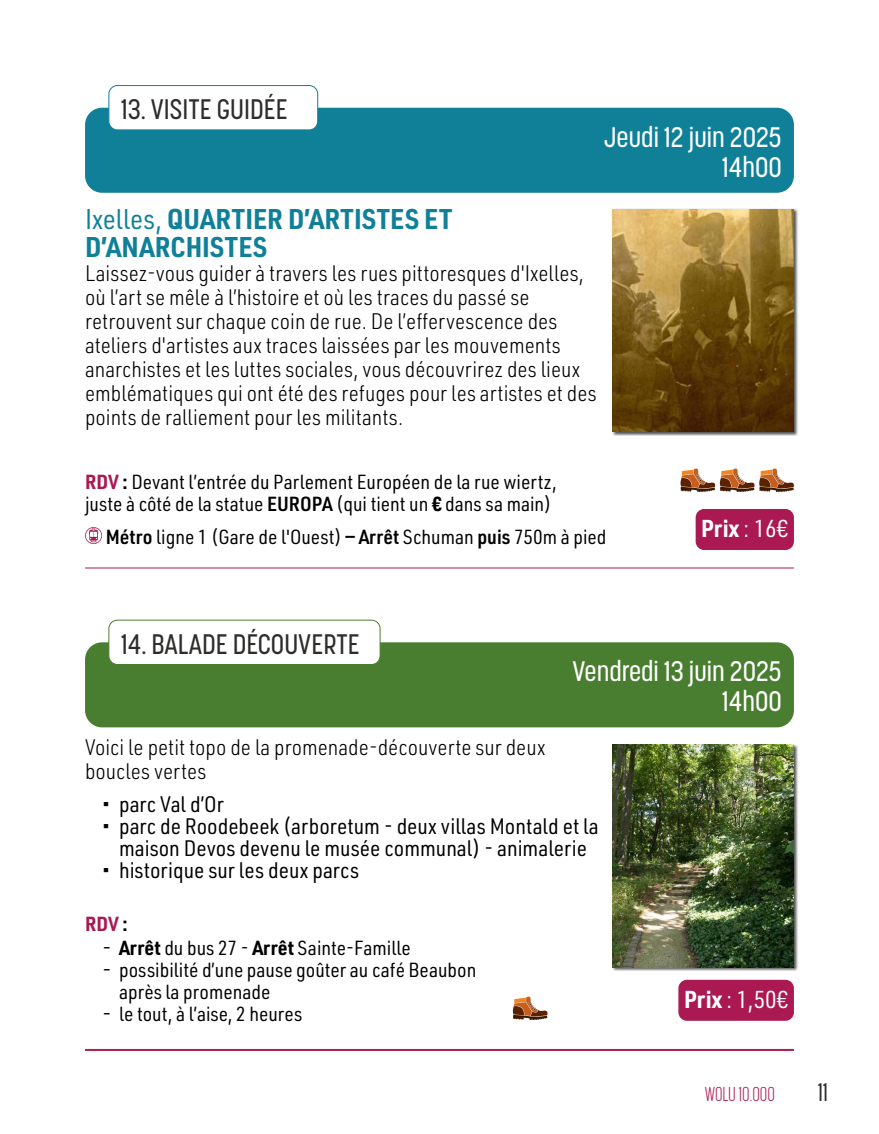
<style>
.page{position:relative;width:879px;height:1134px;background:#fff}
.page>*{position:absolute;margin:0;border:0;box-sizing:border-box;transform-origin:0 0}
.Date_-_heure{font:500 28px "Korolev Condensed";color:#fff}
.t1{font:700 28px/28px "URWDIN Semi Cond";letter-spacing:.01em;color:#108098}
.t2{font:500 28px "Korolev Condensed";color:#2e2d2c}
.t3{font:500 25.2px "Korolev Compressed";color:#2e2d2c}
.Prix{font:24px "URWDIN Semi Cond";color:#fff}
.Prix-2{font:700 24px "URWDIN Semi Cond";color:#fff}
.Texte_11{font:300 22px/24px "URWDIN Semi Cond";color:#000}
.t4{font:22px/22px "URWDIN Semi Cond";color:#000}
.RDV_-_Info{font:20px/22px "URWDIN Semi Cond";color:#000}
.t5{font:300 20px "Korolev Compressed";color:#aa1952}
.t6{font:700 20px "URWDIN Semi Cond";color:#aa1952}
.s1{font-weight:400}
.s2{font-weight:700;color:#aa1952}
.s3{font-weight:700}
.s4{font-weight:600}
.s5{color:#000}
.s6{font-family:"URWDIN"}
</style>
<div class="page">
<hr style="left:85px;top:1049px;width:709px;height:1px;background:#aa1952">
<div style="left:85px;top:108px;width:709px;height:85px;background:#108098;border-radius:17px"></div>
<div style="left:109px;top:86px;width:209px;height:44px;background:#fff;border-radius:9px"></div>
<div style="left:108px;top:85px;width:210px;height:45px;border:1px solid #108098;border-radius:9px"></div>
<svg style="left:85px;top:527px;width:17px;height:17px"></svg>
<hr style="left:85px;top:567px;width:709px;height:1px;background:#aa1952">
<div style="left:695px;top:509px;width:99px;height:41px;background:#aa1952;border-radius:9px"></div>
<hr style="left:85px;top:1050px;width:709px;height:1px;background:#aa1952">
<svg style="left:680px;top:468px;width:114px;height:24px"></svg>
<div style="left:85px;top:642px;width:709px;height:85px;background:#497e30;border-radius:17px"></div>
<div style="left:109px;top:620px;width:271px;height:44px;background:#fff;border-radius:9px"></div>
<div style="left:108px;top:620px;width:272px;height:45px;border:1px solid #497e30;border-radius:9px"></div>
<div style="left:678px;top:980px;width:116px;height:41px;background:#aa1952;border-radius:9px"></div>
<svg style="left:513px;top:996px;width:35px;height:24px"></svg>
<div style="left:612px;top:744px;width:186px;height:227px;background:#1d1d1b;opacity:.75"></div>
<img style="left:612px;top:744px;width:182px;height:223px">
<div style="left:612px;top:208px;width:186px;height:228px;background:#1d1d1b;opacity:.75"></div>
<img style="left:612px;top:209px;width:182px;height:223px">
<p class="t2" style="left:121px;top:93px;width:169px">13. VISITE GUIDÉE</p>
<p class="Date_-_heure" style="left:604px;top:120px;width:180px">Jeudi 12 juin 2025</p>
<p class="Date_-_heure" style="left:722px;top:150px;width:62px">14h00</p>
<p class="t1" style="left:85px;top:204px;width:369px"><span class="s1">Ixelles,</span> QUARTIER D’ARTISTES ET<br>D’ANARCHISTES</p>
<p class="Texte_11" style="left:85px;top:261px;width:513px">Laissez-vous guider à travers les rues pittoresques d'Ixelles, où l’art se mêle à l’histoire et où les traces du passé se retrouvent sur chaque coin de rue. De l’effervescence des ateliers d'artistes aux traces laissées par les mouvements anarchistes et les luttes sociales, vous découvrirez des lieux emblématiques qui ont été des refuges pour les artistes et des points de ralliement pour les militants.</p>
<p class="RDV_-_Info" style="left:85px;top:470px;width:473px"><span class="s2">RDV</span> <span class="s3">:</span> Devant l’entrée du Parlement Européen de la rue wiertz,</p>
<p class="RDV_-_Info" style="left:85px;top:492px;width:468px">juste à côté de la statue <span class="s4">EUROPA</span> (qui tient un <span class="s3">€</span> dans sa main)</p>
<p class="RDV_-_Info" style="left:106px;top:525px;width:502px"><span class="s4">Métro</span> ligne 1 (Gare de l'Ouest) <span class="s4">— Arrêt</span> Schuman <span class="s4">puis</span> 750m à pied</p>
<p class="Prix-2" style="left:701px;top:512px;width:88px">Prix <span class="s1">: 16€</span></p>
<p class="t2" style="left:121px;top:627px;width:241px">14. BALADE DÉCOUVERTE</p>
<p class="Date_-_heure" style="left:572px;top:655px;width:211px">Vendredi 13 juin 2025</p>
<p class="Date_-_heure" style="left:722px;top:685px;width:62px">14h00</p>
<p class="Texte_11" style="left:85px;top:734px;width:462px">Voici le petit topo de la promenade-découverte sur deux boucles vertes</p>
<p class="t4" style="left:119px;top:793px;width:106px">parc Val d’Or</p>
<p class="t4" style="left:119px;top:815px;width:481px">parc de Roodebeek (arboretum - deux villas Montald et la maison Devos devenu le musée communal) - animalerie</p>
<p class="t4" style="left:119px;top:859px;width:242px">historique sur les deux parcs</p>
<p class="t6" style="left:85px;top:910px;width:44px">RDV <span class="s5">:</span></p>
<p class="RDV_-_Info" style="left:102px;top:936px;width:310px"><span class="s6">-</span> <span class="s3">Arrêt</span> du bus 27 - <span class="s3">Arrêt</span> Sainte-Famille</p>
<p class="RDV_-_Info" style="left:119px;top:958px;width:359px;text-indent:-17px"><span class="s6">-</span> possibilité d’une pause goûter au café Beaubon après la promenade</p>
<p class="RDV_-_Info" style="left:102px;top:1002px;width:202px"><span class="s6">-</span> le tout, à l’aise, 2 heures</p>
<p class="Prix" style="left:684px;top:984px;width:106px"><span class="s3">Prix</span> : 1,50€</p>
<p class="t5" style="left:705px;top:1083px;width:71px">WOLU 10.000</p>
<p class="t3" style="left:818px;top:1078px;width:12px">11</p>
</div>
